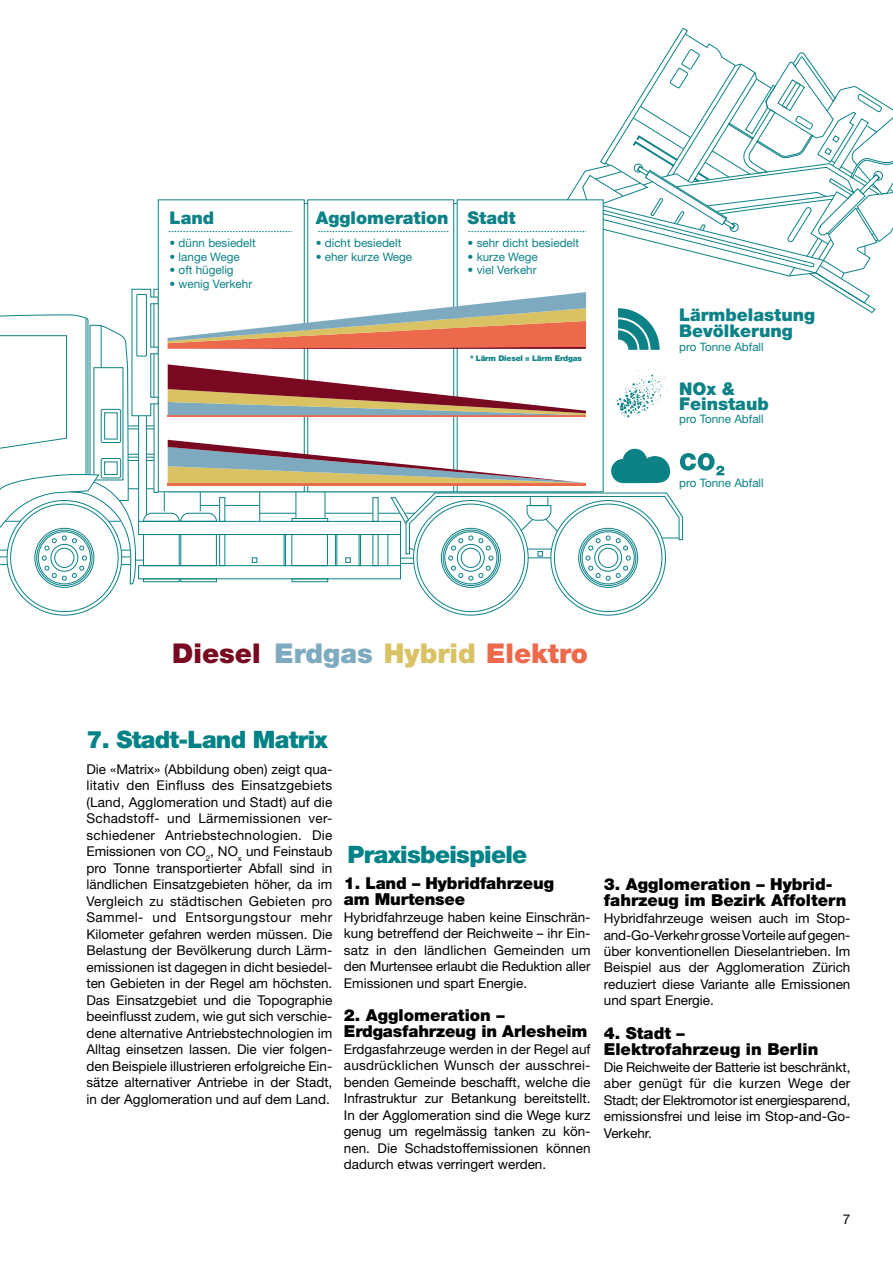
<style>
.page{position:relative;width:893px;height:1263px;background:#fff}
.page>*{position:absolute;margin:0;border:0;box-sizing:border-box;transform-origin:0 0}
.t1{font:900 27.3px "Helvetica Neue";color:#ed694c}
.t2{font:900 24px "Helvetica Neue";letter-spacing:-.03em;color:#008286}
.t3{font:900 17.55px/15.6px "Helvetica Neue";color:#0c8286}
.t4{font:900 16.5px/16.5px "Helvetica Neue";color:#000}
.t5{font:13.5px/16.5px "Helvetica Neue";color:#000;text-align:justify}
.t6{font:11.7px "Helvetica Neue";color:#0c8286}
.t7{font:900 7.8px "Helvetica Neue";letter-spacing:-.02em;color:#0c8286}
.s1{color:#790920}
.s2{color:#7eaac0}
.s3{color:#d8c264}
</style>
<div class="page">
<svg style="left:0;top:28px;width:893px;height:588px"></svg>
<p class="t3" style="left:170px;top:210px;width:46px">Land</p>
<p class="t3" style="left:316px;top:210px;width:201px">Agglomeration Stadt</p>
<p class="t6" style="left:170px;top:236px;width:88px">• dünn besiedelt</p>
<p class="t6" style="left:170px;top:250px;width:72px">• lange Wege</p>
<p class="t6" style="left:170px;top:263px;width:66px">• oft hügelig</p>
<p class="t6" style="left:170px;top:277px;width:84px">• wenig Verkehr</p>
<p class="t6" style="left:316px;top:236px;width:87px">• dicht besiedelt</p>
<p class="t6" style="left:316px;top:250px;width:98px">• eher kurze Wege</p>
<p class="t6" style="left:468px;top:236px;width:113px">• sehr dicht besiedelt</p>
<p class="t6" style="left:468px;top:250px;width:72px">• kurze Wege</p>
<p class="t6" style="left:468px;top:263px;width:71px">• viel Verkehr</p>
<p class="t7" style="left:470px;top:354px;width:113px">* Lärm Diesel = Lärm Erdgas</p>
<p class="t3" style="left:679px;top:307px;width:138px">Lärmbelastung<br>Bevölkerung</p>
<p class="t6" style="left:679px;top:340px;width:86px">pro Tonne Abfall</p>
<p class="t3" style="left:679px;top:381px;width:91px">NOx &amp;<br>Feinstaub</p>
<p class="t6" style="left:679px;top:412px;width:86px">pro Tonne Abfall</p>
<p class="t6" style="left:679px;top:476px;width:86px">pro Tonne Abfall</p>
<h1 class="t1" style="left:172px;top:637px;width:417px"><span class="s1">Diesel</span> <span class="s2">Erdgas</span> <span class="s3">Hybrid</span> Elektro</h1>
<h2 class="t2" style="left:86px;top:725px;width:243px">7. Stadt-Land Matrix</h2>
<p class="t5" style="left:86px;top:760px;width:247px">Die «Matrix» (Abbildung oben) zeigt qua&shy;litativ den Einfluss des Einsatzgebiets (Land, Agglomeration und Stadt) auf die Schadstoff- und Lärmemissionen ver&shy;schiedener Antriebstechnologien. Die Emissionen von CO<sub>2</sub>, NO<sub>x</sub> und Feinstaub pro Tonne transportierter Abfall sind in ländlichen Einsatzgebieten höher, da im Vergleich zu städtischen Gebieten pro Sammel- und Entsorgungstour mehr Kilometer gefahren werden müssen. Die Belastung der Bevölkerung durch Lärm&shy;emissionen ist dagegen in dicht besiedel&shy;ten Gebieten in der Regel am höchsten.<br>Das Einsatzgebiet und die Topographie beeinflusst zudem, wie gut sich verschie&shy;dene alternative Antriebstechnologien im Alltag einsetzen lassen. Die vier folgen&shy;den Beispiele illustrieren erfolgreiche Ein&shy;sätze alternativer Antriebe in der Stadt, in der Agglomeration und auf dem Land.</p>
<h2 class="t2" style="left:348px;top:840px;width:181px">Praxisbeispiele</h2>
<p class="t4" style="left:344px;top:874px;width:212px">1. Land – Hybridfahrzeug am Murtensee</p>
<p class="t5" style="left:344px;top:908px;width:248px">Hybridfahrzeuge haben keine Einschrän&shy;kung betreffend der Reichweite – ihr Ein&shy;satz in den ländlichen Gemeinden um den Murtensee erlaubt die Reduktion aller Emissionen und spart Energie.</p>
<p class="t4" style="left:344px;top:1006px;width:245px">2. Agglomeration –<br>Erdgasfahrzeug in Arlesheim</p>
<p class="t5" style="left:344px;top:1040px;width:248px">Erdgasfahrzeuge werden in der Regel auf ausdrücklichen Wunsch der ausschrei&shy;benden Gemeinde beschafft, welche die Infrastruktur zur Betankung bereitstellt.<br>In der Agglomeration sind die Wege kurz genug um regelmässig tanken zu kön&shy;nen. Die Schadstoffemissionen können dadurch etwas verringert werden.</p>
<p class="t4" style="left:604px;top:876px;width:244px">3. Agglomeration – Hybrid&shy;fahrzeug im Bezirk Affoltern</p>
<p class="t5" style="left:604px;top:910px;width:248px">Hybridfahrzeuge weisen auch im Stop&shy;and-Go-Verkehr grosse Vorteile auf gegen&shy;über konventionellen Dieselantrieben. Im Beispiel aus der Agglomeration Zürich reduziert diese Variante alle Emissionen und spart Energie.</p>
<p class="t4" style="left:604px;top:1024px;width:216px">4. Stadt –<br>Elektrofahrzeug in Berlin</p>
<p class="t5" style="left:604px;top:1058px;width:248px">Die Reichweite der Batterie ist beschränkt, aber genügt für die kurzen Wege der Stadt; der Elektromotor ist energiesparend, emissionsfrei und leise im Stop-and-Go-Verkehr.</p>
<p class="t5" style="left:843px;top:1211px;width:9px">7</p>
</div>
